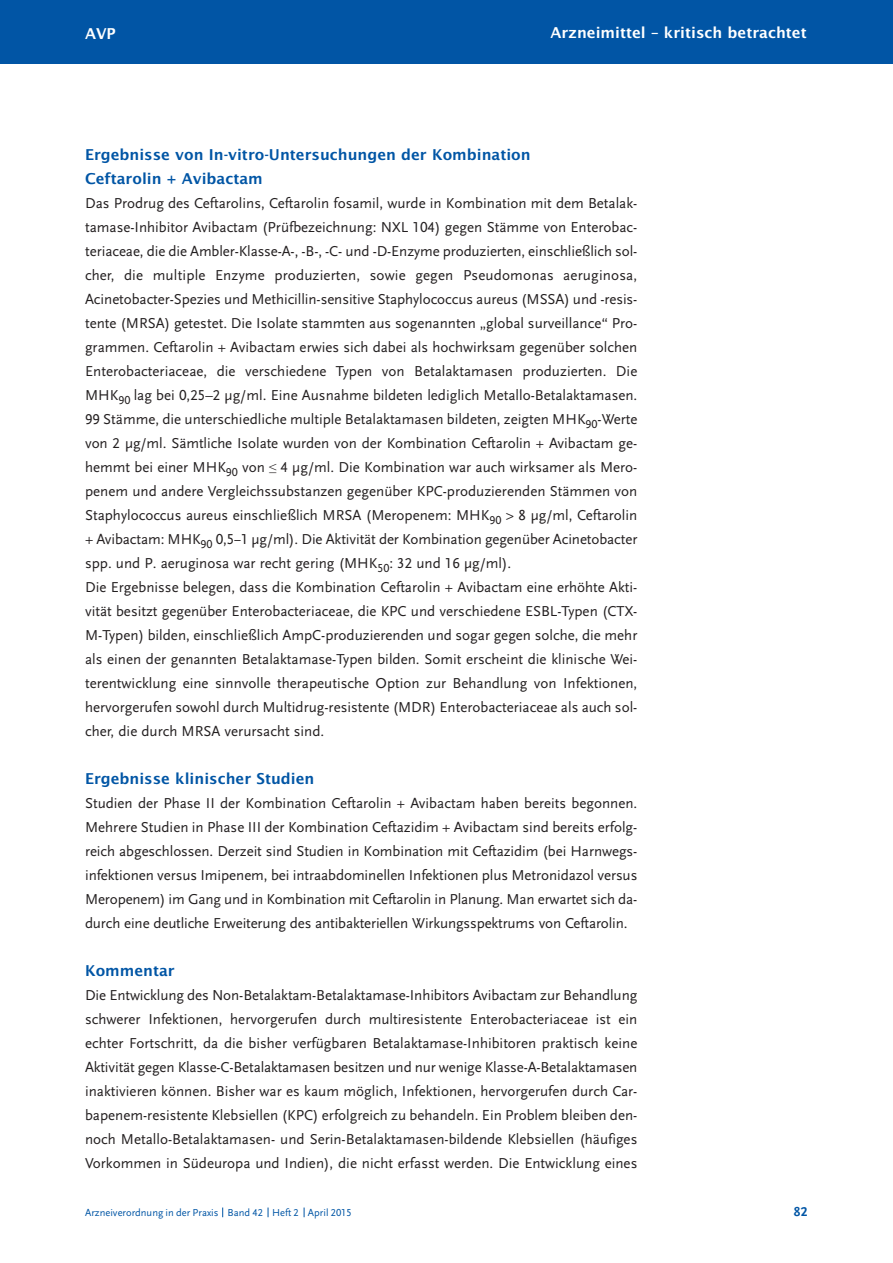
<style>
.page{position:relative;width:893px;height:1263px;background:#fff}
.page>*{position:absolute;margin:0;border:0;box-sizing:border-box;transform-origin:0 0}
.t1{font:15px/24px "Scala Sans LF";color:#231f20;text-align:justify}
.t2{font:600 15px/24px "Lucida Sans";color:#0155a5}
.t3{font:600 15px "Lucida Sans";color:#fff}
.t4{font:700 13.5px "Scala Sans LF";color:#0155a5}
.t5{font:10.5px "Scala Sans LF";color:#0155a5}
.s1{font-family:"Times New Roman";font-size:13.5px}
</style>
<div class="page">
<hr style="left:892px;top:0;width:1px;height:64px;background:#0155a5">
<div style="left:0;top:0;width:892px;height:64px;background:#0155a5"></div>
<p class="t3" style="left:85px;top:25px;width:32px">AVP</p>
<p class="t3" style="left:550px;top:24px;width:258px">Arzneimittel – kritisch betrachtet</p>
<p class="t2" style="left:85px;top:143px;width:447px">Ergebnisse von In-vitro-Untersuchungen der Kombination<br>Ceftarolin + Avibactam</p>
<p class="t1" style="left:85px;top:191px;width:554px;text-align:left">Das Prodrug des Ceftarolins, Ceftarolin fosamil, wurde in Kombination mit dem Betalak&shy;tamase-Inhibitor Avibactam (Prüfbezeichnung: NXL 104) gegen Stämme von Enterobac&shy;teriaceae, die die Ambler-Klasse-A-, -B-, -C- und -D-Enzyme produzierten, einschließlich sol&shy;cher, die multiple Enzyme produzierten, sowie gegen Pseudomonas aeruginosa, Acinetobacter-Spezies und Methicillin-sensitive Staphylococcus aureus (MSSA) und -resis&shy;tente (MRSA) getestet. Die Isolate stammten aus sogenannten „global surveillance“ Pro&shy;grammen. Ceftarolin + Avibactam erwies sich dabei als hochwirksam gegenüber solchen Enterobacteriaceae, die verschiedene Typen von Betalaktamasen produzierten. Die MHK<sub>90</sub> lag bei 0,25–2 µg/ml. Eine Ausnahme bildeten lediglich Metallo-Betalaktamasen.<br>99 Stämme, die unterschiedliche multiple Betalaktamasen bildeten, zeigten MHK<sub>90</sub>-Werte von 2 µg/ml. Sämtliche Isolate wurden von der Kombination Ceftarolin + Avibactam ge&shy;hemmt bei einer MHK<sub>90</sub> von <span class="s1">≤</span> 4 µg/ml. Die Kombination war auch wirksamer als Mero&shy;penem und andere Vergleichssubstanzen gegenüber KPC-produzierenden Stämmen von Staphylococcus aureus einschließlich MRSA (Meropenem: MHK<sub>90</sub> &gt; 8 µg/ml, Ceftarolin + Avibactam: MHK<sub>90</sub> 0,5−1 µg/ml). Die Aktivität der Kombination gegenüber Acinetobacter spp. und P. aeruginosa war recht gering (MHK<sub>50</sub>: 32 und 16 µg/ml).<br>Die Ergebnisse belegen, dass die Kombination Ceftarolin + Avibactam eine erhöhte Akti&shy;vität besitzt gegenüber Enterobacteriaceae, die KPC und verschiedene ESBL-Typen (CTX-M-Typen) bilden, einschließlich AmpC-produzierenden und sogar gegen solche, die mehr als einen der genannten Betalaktamase-Typen bilden. Somit erscheint die klinische Wei&shy;terentwicklung eine sinnvolle therapeutische Option zur Behandlung von Infektionen, hervorgerufen sowohl durch Multidrug-resistente (MDR) Enterobacteriaceae als auch sol&shy;cher, die durch MRSA verursacht sind.</p>
<p class="t2" style="left:85px;top:767px;width:231px">Ergebnisse klinischer Studien</p>
<p class="t1" style="left:85px;top:791px;width:554px">Studien der Phase II der Kombination Ceftarolin + Avibactam haben bereits begonnen.<br>Mehrere Studien in Phase III der Kombination Ceftazidim + Avibactam sind bereits erfolg&shy;reich abgeschlossen. Derzeit sind Studien in Kombination mit Ceftazidim (bei Harnwegs&shy;infektionen versus Imipenem, bei intraabdominellen Infektionen plus Metronidazol versus Meropenem) im Gang und in Kombination mit Ceftarolin in Planung. Man erwartet sich da&shy;durch eine deutliche Erweiterung des antibakteriellen Wirkungsspektrums von Ceftarolin.</p>
<p class="t2" style="left:85px;top:959px;width:91px">Kommentar</p>
<p class="t1" style="left:85px;top:983px;width:554px">Die Entwicklung des Non-Betalaktam-Betalaktamase-Inhibitors Avibactam zur Behandlung schwerer Infektionen, hervorgerufen durch multiresistente Enterobacteriaceae ist ein echter Fortschritt, da die bisher verfügbaren Betalaktamase-Inhibitoren praktisch keine Aktivität gegen Klasse-C-Betalaktamasen besitzen und nur wenige Klasse-A-Betalaktamasen inaktivieren können. Bisher war es kaum möglich, Infektionen, hervorgerufen durch Car&shy;bapenem-resistente Klebsiellen (KPC) erfolgreich zu behandeln. Ein Problem bleiben den&shy;noch Metallo-Betalaktamasen- und Serin-Betalaktamasen-bildende Klebsiellen (häufiges Vorkommen in Südeuropa und Indien), die nicht erfasst werden. Die Entwicklung eines</p>
<p class="t5" style="left:85px;top:1207px;width:268px">Arzneiverordnung in der Praxis Band 42 Heft 2 April 2015</p>
<p class="t4" style="left:794px;top:1204px;width:15px">82</p>
</div>
